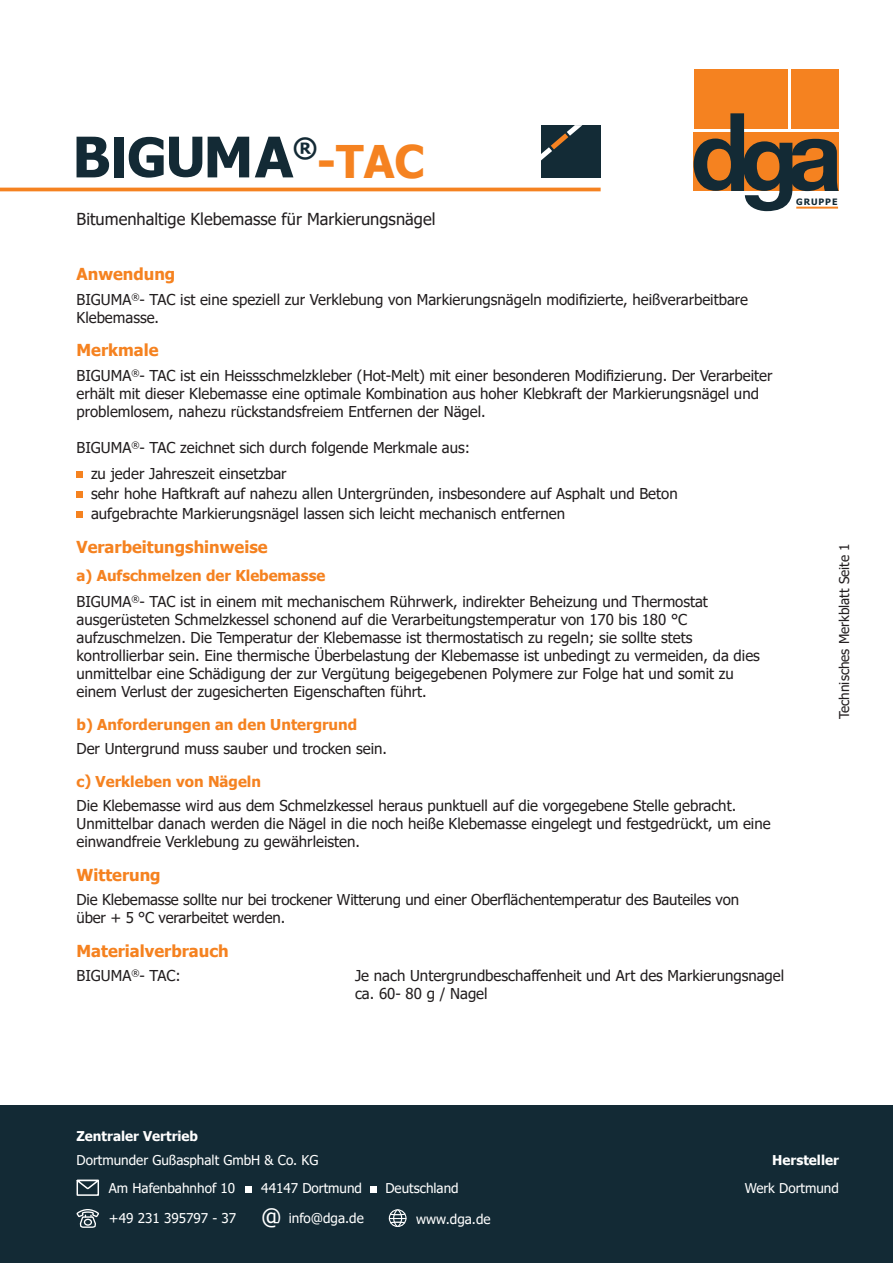
<style>
.page{position:relative;width:893px;height:1263px;background:#fff}
.page>*{position:absolute;margin:0;border:0;box-sizing:border-box;transform-origin:0 0}
.t1{font:700 45px "Tahoma";color:#f58220}
.t2{font:700 26.7px "Tahoma";color:#132a35}
.t3{font:700 16.5px "Tahoma";color:#f58220}
.t4{font:16.5px "Tahoma";color:#231f20}
.t5{font:15px/18px "Tahoma";color:#231f20}
.t6{font:700 15px "Tahoma";color:#f58220}
.t7{font:13.5px/28.2px "Tahoma";color:#fff}
.t8{font:700 13.5px "Tahoma";color:#fff}
.t9{font:13.5px "Tahoma";color:#231f20}
.t10{font:700 8.85px "Tahoma";letter-spacing:.1em;color:#132a35}
.s1{font-weight:700;color:#f58220}
.s2{font-size:22.5px}
</style>
<div class="page">
<div style="left:694px;top:69px;width:93px;height:59px;background:#f58220"></div>
<div style="left:791px;top:69px;width:48px;height:59px;background:#f58220"></div>
<svg style="left:694px;top:113px;width:145px;height:98px"></svg>
<hr style="left:0;top:188px;width:601px;height:3px;background:#f58220">
<div style="left:541px;top:125px;width:60px;height:53px;background:#132b36"></div>
<svg style="left:541px;top:125px;width:41px;height:36px"></svg>
<svg style="left:77px;top:472px;width:6px;height:6px"></svg>
<svg style="left:77px;top:492px;width:6px;height:6px"></svg>
<svg style="left:77px;top:512px;width:6px;height:6px"></svg>
<div style="left:114px;top:137px;width:9px;height:40px;background:#132a35"></div>
<svg style="left:77px;top:137px;width:32px;height:40px"></svg>
<svg style="left:129px;top:137px;width:73px;height:41px"></svg>
<svg style="left:208px;top:137px;width:41px;height:40px"></svg>
<svg style="left:255px;top:137px;width:38px;height:40px"></svg>
<div style="left:0;top:1106px;width:893px;height:157px;background:#132a35"></div>
<svg style="left:77px;top:1180px;width:22px;height:16px"></svg>
<div style="left:245px;top:1186px;width:6px;height:7px;background:#fff"></div>
<svg style="left:77px;top:1209px;width:22px;height:19px"></svg>
<div style="left:371px;top:1186px;width:6px;height:7px;background:#fff"></div>
<div style="left:389px;top:1209px;width:17px;height:18px;border:1px solid #fff;border-radius:50%"></div>
<div style="left:393px;top:1209px;width:9px;height:18px;border:1px solid #fff;border-radius:50%"></div>
<svg style="left:389px;top:1212px;width:17px;height:12px"></svg>
<h2 class="t2" style="left:293px;top:132px;width:26px">®</h2>
<h1 class="t1" style="left:317px;top:130px;width:109px">-TAC</h1>
<p class="t4" style="left:77px;top:208px;width:360px">Bitumenhaltige Klebemasse für Markierungsnägel</p>
<p class="t3" style="left:77px;top:263px;width:100px">Anwendung</p>
<p class="t5" style="left:77px;top:291px;width:673px">BIGUMA<sup>®</sup>- TAC ist eine speziell zur Verklebung von Markierungsnägeln modifizierte, heißverarbeitbare<br>Klebemasse.</p>
<p class="t3" style="left:77px;top:339px;width:84px">Merkmale</p>
<p class="t5" style="left:77px;top:367px;width:697px">BIGUMA<sup>®</sup>- TAC ist ein Heissschmelzkleber (Hot-Melt) mit einer besonderen Modifizierung. Der Verarbeiter erhält mit dieser Klebemasse eine optimale Kombination aus hoher Klebkraft der Markierungsnägel und problemlosem, nahezu rückstandsfreiem Entfernen der Nägel.</p>
<p class="t5" style="left:91px;top:435px;width:381px;line-height:26.4px;text-indent:-14px">BIGUMA<sup>®</sup>- TAC zeichnet sich durch folgende Merkmale aus: zu jeder Jahreszeit einsetzbar</p>
<p class="t5" style="left:91px;top:484px;width:588px;line-height:20px">sehr hohe Haftkraft auf nahezu allen Untergründen, insbesondere auf Asphalt und Beton aufgebrachte Markierungsnägel lassen sich leicht mechanisch entfernen</p>
<p class="t3" style="left:77px;top:535px;width:193px">Verarbeitungshinweise</p>
<p class="t5" style="left:77px;top:564px;width:633px;line-height:25.3px"><span class="s1">a) Aufschmelzen der Klebemasse<br></span>BIGUMA<sup>®</sup>- TAC ist in einem mit mechanischem Rührwerk, indirekter Beheizung und Thermostat</p>
<p class="t5" style="left:77px;top:611px;width:685px">ausgerüsteten Schmelzkessel schonend auf die Verarbeitungstemperatur von 170 bis 180 °C aufzuschmelzen. Die Temperatur der Klebemasse ist thermostatisch zu regeln; sie sollte stets kontrollierbar sein. Eine thermische Überbelastung der Klebemasse ist unbedingt zu vermeiden, da dies unmittelbar eine Schädigung der zur Vergütung beigegebenen Polymere zur Folge hat und somit zu einem Verlust der zugesicherten Eigenschaften führt.</p>
<p class="t6" style="left:77px;top:714px;width:282px">b) Anforderungen an den Untergrund</p>
<p class="t5" style="left:77px;top:740px;width:312px">Der Untergrund muss sauber und trocken sein.</p>
<p class="t6" style="left:77px;top:770px;width:186px">c) Verkleben von Nägeln</p>
<p class="t5" style="left:77px;top:797px;width:696px">Die Klebemasse wird aus dem Schmelzkessel heraus punktuell auf die vorgegebene Stelle gebracht.<br>Unmittelbar danach werden die Nägel in die noch heiße Klebemasse eingelegt und festgedrückt, um eine einwandfreie Verklebung zu gewährleisten.</p>
<p class="t3" style="left:77px;top:863px;width:86px">Witterung</p>
<p class="t5" style="left:77px;top:891px;width:664px">Die Klebemasse sollte nur bei trockener Witterung und einer Oberflächentemperatur des Bauteiles von über + 5 °C verarbeitet werden.</p>
<p class="t3" style="left:77px;top:939px;width:154px">Materialverbrauch</p>
<p class="t5" style="left:77px;top:967px;width:106px">BIGUMA<sup>®</sup>- TAC:</p>
<p class="t5" style="left:355px;top:967px;width:431px">Je nach Untergrundbeschaffenheit und Art des Markierungsnagel ca. 60- 80 g / Nagel</p>
<p class="t10" style="left:796px;top:196px;width:43px">GRUPPE</p>
<p class="t9" style="left:835px;top:719px;width:177px;rotate:-90deg">Technisches Merkblatt Seite 1</p>
<p class="t8" style="left:77px;top:1127px;width:123px">Zentraler Vertrieb</p>
<p class="t7" style="left:109px;top:1146px;width:211px;text-indent:-32px">Dortmunder Gußasphalt GmbH &amp; Co. KG<br>Am Hafenbahnhof 10</p>
<p class="t7" style="left:261px;top:1175px;width:102px">44147 Dortmund</p>
<p class="t7" style="left:109px;top:1205px;width:256px">+49 231 395797 - 37 <span class="s2">@</span> info@dga.de</p>
<p class="t7" style="left:385px;top:1175px;width:75px">Deutschland</p>
<p class="t7" style="left:416px;top:1205px;width:76px">www.dga.de</p>
<p class="t8" style="left:772px;top:1150px;width:68px">Hersteller</p>
<p class="t7" style="left:745px;top:1175px;width:96px">Werk Dortmund</p>
</div>
